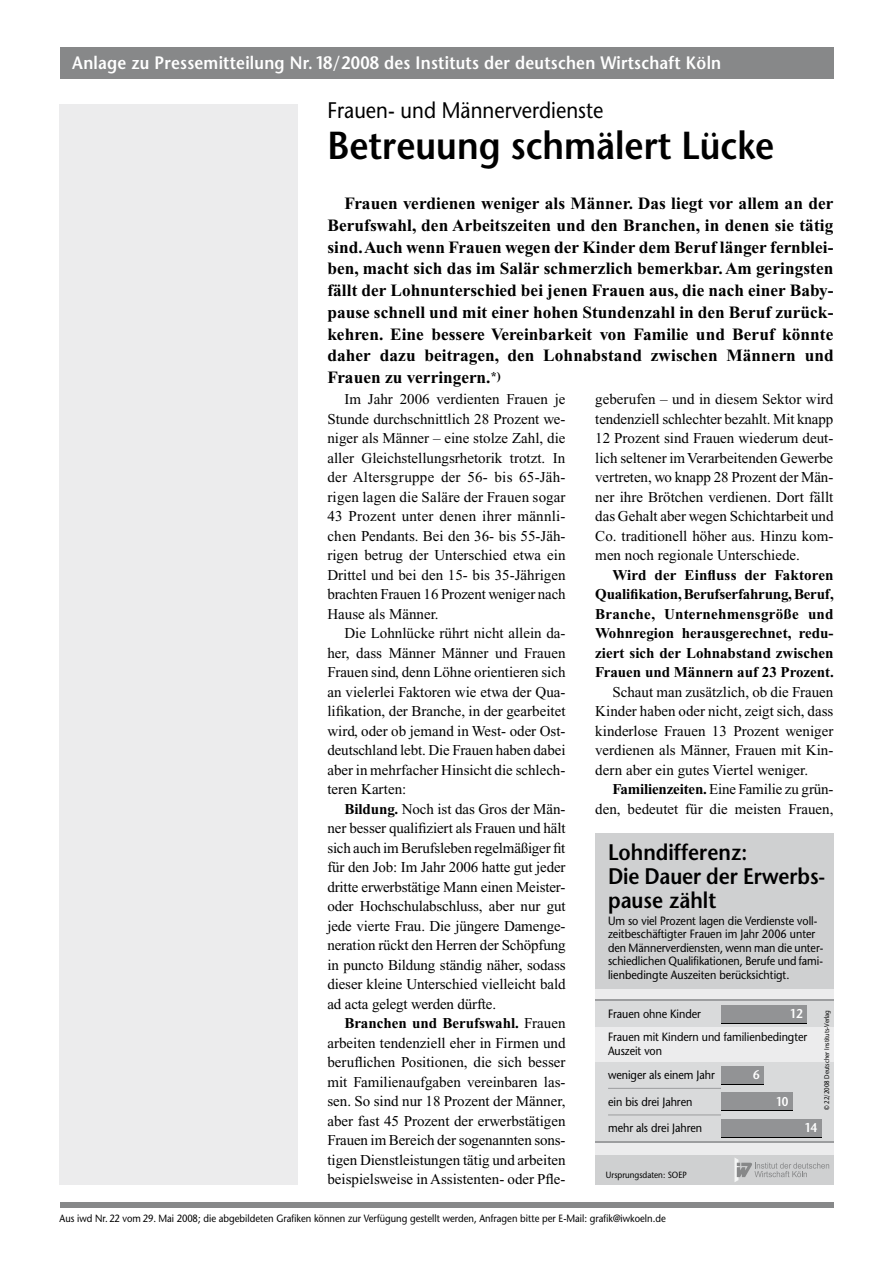
<style>
.page{position:relative;width:893px;height:1263px;background:#fff}
.page>*{position:absolute;margin:0;border:0;box-sizing:border-box;transform-origin:0 0}
.t1{font:600 39px "Stone Sans";color:#000;scale:.9 1}
.t2{font:600 22.5px/24px "Stone Sans";color:#000;scale:.9 1}
.t3{font:22.5px "Stone Sans";color:#000;scale:.9 1}
.t4{font:600 18px "Stone Sans";letter-spacing:.015em;color:#fff;scale:.9 1}
.t5{font:700 17.25px/21.8px "Times New Roman";letter-spacing:.005em;color:#000;text-align:justify}
.t6{font:15px/19.5px "Times New Roman";color:#000;text-align:justify}
.t7{font:700 15px/19.5px "Times New Roman";color:#000;text-align:justify}
.t8{font:600 12.75px "Stone Sans";color:#fff;scale:.9 1}
.t9{font:12px/13.5px "Stone Sans";letter-spacing:-.005em;color:#000;scale:.9 1}
.t10{font:10.5px "Stone Sans";color:#000;scale:.9 1}
.t11{font:9px "Stone Sans";color:#000;scale:.9 1}
.t12{font:6.75px "Stone Sans";color:#000;scale:.9 1}
.s1{font-weight:700}
</style>
<div class="page">
<div style="left:60px;top:48px;width:773px;height:31px;background:#878889"></div>
<div style="left:60px;top:1202px;width:773px;height:6px;background:#878889"></div>
<div style="left:60px;top:104px;width:238px;height:1081px;background:#ececed"></div>
<div style="left:595px;top:833px;width:238px;height:352px;background:#ececed"></div>
<div style="left:595px;top:1155px;width:238px;height:30px;background:#cfd0d1"></div>
<div style="left:595px;top:833px;width:238px;height:155px;background:#cfd0d1"></div>
<div style="left:595px;top:1001px;width:238px;height:26px;background:#d9dadb"></div>
<hr style="left:595px;top:1000px;width:238px;height:1px;background:#9c9d9f">
<div style="left:595px;top:1062px;width:238px;height:79px;background:#d9dadb"></div>
<hr style="left:595px;top:1141px;width:238px;height:1px;background:#9c9d9f">
<div style="left:721px;top:1006px;width:86px;height:17px;background:#929395"></div>
<div style="left:721px;top:1067px;width:43px;height:17px;background:#929395"></div>
<div style="left:721px;top:1094px;width:72px;height:17px;background:#929395"></div>
<div style="left:721px;top:1120px;width:100px;height:17px;background:#929395"></div>
<div style="left:721px;top:1005px;width:86px;height:17px;background:#929395"></div>
<div style="left:721px;top:1066px;width:43px;height:17px;background:#929395"></div>
<div style="left:721px;top:1092px;width:72px;height:17px;background:#929395"></div>
<div style="left:721px;top:1119px;width:100px;height:17px;background:#929395"></div>
<hr style="left:608px;top:1088px;width:113px;height:1px;background:#9c9d9f">
<hr style="left:608px;top:1114px;width:113px;height:1px;background:#9c9d9f">
<svg style="left:734px;top:1158px;width:95px;height:24px"></svg>
<p class="t4" style="left:72px;top:52px;width:723px">Anlage zu Pressemitteilung Nr. 18/2008 des Instituts der deutschen Wirtschaft Köln</p>
<h2 class="t3" style="left:327px;top:96px;width:308px">Frauen- und Männerverdienste</h2>
<h1 class="t1" style="left:327px;top:121px;width:498px">Betreuung schmälert Lücke</h1>
<p class="t5" style="left:327px;top:193px;width:508px;text-indent:17px">Frauen verdienen weniger als Männer. Das liegt vor allem an der Berufswahl, den Arbeitszeiten und den Branchen, in denen sie tätig sind. Auch wenn Frauen wegen der Kinder dem Beruf länger fernblei&shy;ben, macht sich das im Salär schmerzlich bemerkbar. Am geringsten fällt der Lohnunterschied bei jenen Frauen aus, die nach einer Baby&shy;pause schnell und mit einer hohen Stundenzahl in den Beruf zurück&shy;kehren. Eine bessere Vereinbarkeit von Familie und Beruf könnte daher dazu beitragen, den Lohnabstand zwischen Männern und Frauen zu verringern.<sup>*)</sup></p>
<p class="t6" style="left:327px;top:389px;width:240px;text-indent:17px">Im Jahr 2006 verdienten Frauen je Stunde durchschnittlich 28 Prozent we&shy;niger als Männer – eine stolze Zahl, die aller Gleichstellungsrhetorik trotzt. In der Altersgruppe der 56- bis 65-Jäh&shy;rigen lagen die Saläre der Frauen sogar 43 Prozent unter denen ihrer männli&shy;chen Pendants. Bei den 36- bis 55-Jäh&shy;rigen betrug der Unterschied etwa ein Drittel und bei den 15- bis 35-Jährigen brachten Frauen 16 Prozent weniger nach Hause als Männer.</p>
<p class="t6" style="left:327px;top:623px;width:240px;text-indent:17px">Die Lohnlücke rührt nicht allein da&shy;her, dass Männer Männer und Frauen Frauen sind, denn Löhne orientieren sich an vielerlei Faktoren wie etwa der Qua&shy;lifikation, der Branche, in der gearbeitet wird, oder ob jemand in West- oder Ost&shy;deutschland lebt. Die Frauen haben dabei aber in mehrfacher Hinsicht die schlech&shy;teren Karten:</p>
<p class="t6" style="left:327px;top:799px;width:240px;text-indent:17px"><span class="s1">Bildung.</span> Noch ist das Gros der Män&shy;ner besser qualifiziert als Frauen und hält sich auch im Berufsleben regelmäßiger fit für den Job: Im Jahr 2006 hatte gut jeder dritte erwerbstätige Mann einen Meister&shy;oder Hochschulabschluss, aber nur gut jede vierte Frau. Die jüngere Damenge&shy;neration rückt den Herren der Schöpfung in puncto Bildung ständig näher, sodass dieser kleine Unterschied vielleicht bald ad acta gelegt werden dürfte.</p>
<p class="t6" style="left:327px;top:1013px;width:240px;text-indent:17px"><span class="s1">Branchen und Berufswahl.</span> Frauen arbeiten tendenziell eher in Firmen und beruflichen Positionen, die sich besser mit Familienaufgaben vereinbaren las&shy;sen. So sind nur 18 Prozent der Männer, aber fast 45 Prozent der erwerbstätigen Frauen im Bereich der sogenannten sons&shy;tigen Dienstleistungen tätig und arbeiten beispielsweise in Assistenten- oder Pfle-</p>
<p class="t6" style="left:595px;top:389px;width:240px">geberufen – und in diesem Sektor wird tendenziell schlechter bezahlt. Mit knapp 12 Prozent sind Frauen wiederum deut&shy;lich seltener im Verarbeitenden Gewerbe vertreten, wo knapp 28 Prozent der Män&shy;ner ihre Brötchen verdienen. Dort fällt das Gehalt aber wegen Schichtarbeit und Co. traditionell höher aus. Hinzu kom&shy;men noch regionale Unterschiede.</p>
<p class="t7" style="left:595px;top:565px;width:240px;text-indent:17px">Wird der Einfluss der Faktoren Qualifikation, Berufserfahrung, Beruf, Branche, Unternehmensgröße und Wohnregion herausgerechnet, redu&shy;ziert sich der Lohnabstand zwischen Frauen und Männern auf 23 Prozent.</p>
<p class="t6" style="left:595px;top:682px;width:240px;text-indent:17px">Schaut man zusätzlich, ob die Frauen Kinder haben oder nicht, zeigt sich, dass kinderlose Frauen 13 Prozent weniger verdienen als Männer, Frauen mit Kin&shy;dern aber ein gutes Viertel weniger.</p>
<p class="t6" style="left:595px;top:779px;width:240px;text-align:right"><span class="s1">Familienzeiten.</span> Eine Familie zu grün&shy;den, bedeutet für die meisten Frauen,</p>
<h2 class="t2" style="left:608px;top:840px;width:243px">Lohndifferenz:<br>Die Dauer der Erwerbs&shy;pause zählt</h2>
<p class="t9" style="left:608px;top:914px;width:241px">Um so viel Prozent lagen die Verdienste voll&shy;zeitbeschäftigter Frauen im Jahr 2006 unter den Männerverdiensten, wenn man die unter&shy;schiedlichen Qualifikationen, Berufe und fami&shy;lienbedingte Auszeiten berücksichtigt.</p>
<p class="t9" style="left:608px;top:1002px;width:223px;line-height:23.2px">Frauen ohne Kinder<br>Frauen mit Kindern und familienbedingter</p>
<p class="t9" style="left:608px;top:1039px;width:120px;line-height:24px">Auszeit von<br>weniger als einem Jahr</p>
<p class="t9" style="left:608px;top:1094px;width:95px">ein bis drei Jahren</p>
<p class="t9" style="left:608px;top:1121px;width:106px">mehr als drei Jahren</p>
<p class="t8" style="left:790px;top:1006px;width:16px">12</p>
<p class="t12" style="left:823px;top:1110px;width:113px;rotate:-90deg">© 22/2008 Deutscher Instituts-Verlag</p>
<p class="t8" style="left:753px;top:1067px;width:9px">6</p>
<p class="t8" style="left:776px;top:1093px;width:16px">10</p>
<p class="t8" style="left:804px;top:1120px;width:16px">14</p>
<p class="t11" style="left:606px;top:1170px;width:91px">Ursprungsdaten: SOEP</p>
<p class="t10" style="left:60px;top:1212px;width:675px">Aus iwd Nr. 22 vom 29. Mai 2008; die abgebildeten Grafiken können zur Verfügung gestellt werden, Anfragen bitte per E-Mail: grafik@iwkoeln.de</p>
</div>
